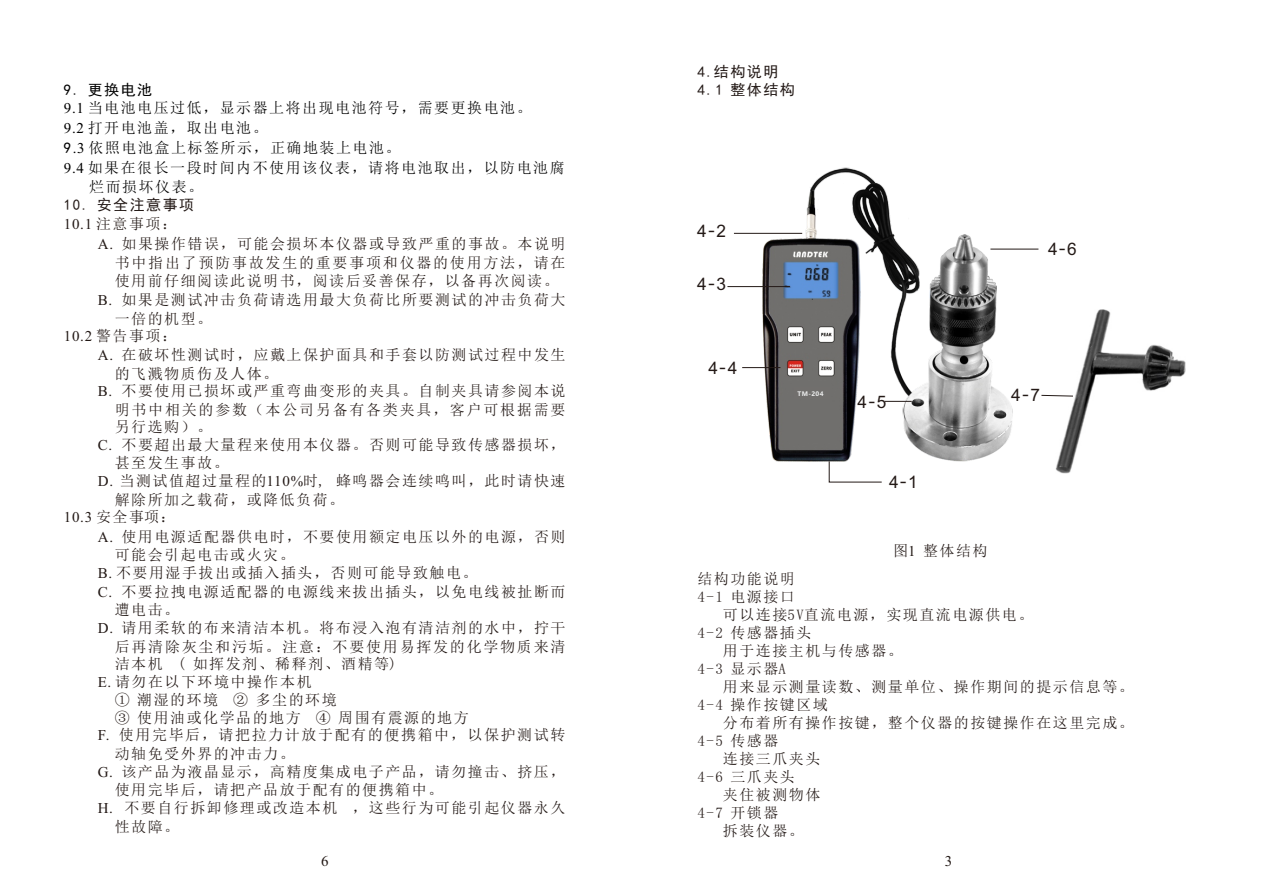
<style>
.page{position:relative;width:1263px;height:893px;background:#fff}
.page>*{position:absolute;margin:0;border:0;box-sizing:border-box;transform-origin:0 0}
.t1{font:17.25px "Arial";color:#231916}
.t2{font:15px "Sim Sun";letter-spacing:.1em;color:#231916}
.t3{font:15px "Sim Sun";letter-spacing:.1em;color:#000}
.t4{font:15px/18px "Sim Hei";letter-spacing:.1em;color:#231916}
.t5{font:15px "Sim Hei";color:#000}
.t6{font:15px "Times New Roman";color:#231916}
.t7{font:700 6.15px "Microsoft Ya Hei";color:#eeefef}
.s1{font-family:"Times New Roman"}
.s2{font-family:"Sim Hei"}
.s3{font-family:"Meiryo"}
</style>
<div class="page">
<img style="left:727px;top:167px;width:329px;height:302px">
<img style="left:1056px;top:310px;width:129px;height:163px">
<svg style="left:828px;top:460px;width:54px;height:23px"></svg>
<hr style="left:742px;top:367px;width:38px;height:1px;background:#231916">
<hr style="left:727px;top:286px;width:63px;height:1px;background:#231916">
<hr style="left:734px;top:233px;width:68px;height:1px;background:#231916">
<svg style="left:885px;top:401px;width:27px;height:1px"></svg>
<svg style="left:1040px;top:394px;width:34px;height:3px"></svg>
<hr style="left:990px;top:249px;width:48px;height:1px;background:#231916">
<div style="left:795px;top:387px;width:35px;height:12px;background:#716f6d"></div>
<p class="t5" style="left:64px;top:82px;width:90px">9. 更换电池</p>
<p class="t3" style="left:64px;top:100px;width:469px"><span class="s1">9.1</span> 当电池电压过低，显示器上将出现电池符号，需要更换电池。</p>
<p class="t3" style="left:64px;top:120px;width:205px"><span class="s1">9.2</span> 打开电池盖，取出电池。</p>
<p class="t3" style="left:64px;top:140px;width:338px"><span class="s2">9</span><span class="s1">.3</span> 依照电池盒上标签所示，正确地装上电池。</p>
<p class="t3" style="left:64px;top:160px;width:502px"><span class="s1">9.4</span> 如果在很长一段时间内不使用该仪表，请将电池取出，以防电池腐</p>
<p class="t3" style="left:89px;top:180px;width:115px">烂而损坏仪表。</p>
<p class="t4" style="left:64px;top:196px;width:132px">10. 安全注意事项</p>
<p class="t2" style="left:64px;top:216px;width:115px"><span class="s1">10.1</span> 注意事项：</p>
<p class="t2" style="left:98px;top:236px;width:469px"><span class="s1">A.</span> 如果操作错误，可能会损坏本仪器或导致严重的事故。本说明</p>
<p class="t2" style="left:115px;top:255px;width:452px">书中指出了预防事故发生的重要事项和仪器的使用方法，请在</p>
<p class="t2" style="left:115px;top:273px;width:445px">使用前仔细阅读此说明书，阅读后妥善保存，以备再次阅读。</p>
<p class="t2" style="left:98px;top:292px;width:469px"><span class="s1">B.</span> 如果是测试冲击负荷请选用最大负荷比所要测试的冲击负荷大</p>
<p class="t2" style="left:115px;top:311px;width:99px">一倍的机型。</p>
<p class="t2" style="left:64px;top:328px;width:115px"><span class="s1">10.2</span> 警告事项：</p>
<p class="t2" style="left:98px;top:347px;width:469px"><span class="s1">A.</span> 在破坏性测试时，应戴上保护面具和手套以防测试过程中发生</p>
<p class="t2" style="left:115px;top:366px;width:165px">的飞溅物质伤及人体。</p>
<p class="t2" style="left:98px;top:383px;width:469px"><span class="s1">B.</span> 不要使用已损坏或严重弯曲变形的夹具。自制夹具请参阅本说</p>
<p class="t2" style="left:115px;top:402px;width:452px">明书中相关的参数（本公司另备有各类夹具，客户可根据需要</p>
<p class="t2" style="left:115px;top:419px;width:99px">另行选购）。</p>
<p class="t2" style="left:98px;top:437px;width:469px"><span class="s1">C.</span> 不要超出最大量程来使用本仪器。否则可能导致传感器损坏，</p>
<p class="t2" style="left:115px;top:455px;width:115px">甚至发生事故。</p>
<p class="t2" style="left:98px;top:473px;width:469px"><span class="s1">D.</span> 当测试值超过量程的<span class="s1">110%</span>时, 蜂鸣器会连续鸣叫，此时请快速</p>
<p class="t2" style="left:115px;top:492px;width:231px">解除所加之载荷，或降低负荷。</p>
<p class="t2" style="left:64px;top:510px;width:113px"><span class="s1">10.3</span> 安全事项：</p>
<p class="t2" style="left:98px;top:529px;width:469px"><span class="s1">A.</span> 使用电源适配器供电时，不要使用额定电压以外的电源，否则</p>
<p class="t2" style="left:115px;top:547px;width:181px">可能会引起电击或火灾。</p>
<p class="t2" style="left:98px;top:565px;width:381px"><span class="s1">B.</span> 不要用湿手拔出或插入插头，否则可能导致触电。</p>
<p class="t2" style="left:98px;top:584px;width:469px"><span class="s1">C.</span> 不要拉拽电源适配器的电源线来拔出插头，以免电线被扯断而</p>
<p class="t2" style="left:115px;top:603px;width:66px">遭电击。</p>
<p class="t2" style="left:98px;top:620px;width:469px"><span class="s1">D.</span> 请用柔软的布来清洁本机。将布浸入泡有清洁剂的水中，拧干</p>
<p class="t2" style="left:115px;top:639px;width:452px">后再清除灰尘和污垢。注意：不要使用易挥发的化学物质来清</p>
<p class="t2" style="left:115px;top:656px;width:283px">洁本机 ( 如挥发剂、稀释剂、酒精等)</p>
<p class="t2" style="left:98px;top:674px;width:215px"><span class="s1">E.</span> 请勿在以下环境中操作本机</p>
<p class="t2" style="left:115px;top:692px;width:223px">① 潮湿的环境 ② 多尘的环境</p>
<p class="t2" style="left:115px;top:710px;width:355px">③ 使用油或化学品的地方 ④ 周围有震源的地方</p>
<p class="t2" style="left:98px;top:727px;width:469px"><span class="s1">F.</span> 使用完毕后，请把拉力计放于配有的便携箱中，以保护测试转</p>
<p class="t2" style="left:115px;top:746px;width:181px">动轴免受外界的冲击力。</p>
<p class="t2" style="left:98px;top:764px;width:469px"><span class="s1">G.</span> 该产品为液晶显示，高精度集成电子产品，请勿撞击、挤压，</p>
<p class="t2" style="left:115px;top:782px;width:330px">使用完毕后，请把产品放于配有的便携箱中。</p>
<p class="t2" style="left:98px;top:800px;width:469px"><span class="s1">H.</span> 不要自行拆卸修理或改造本机 ，这些行为可能引起仪器永久</p>
<p class="t2" style="left:115px;top:819px;width:66px">性故障。</p>
<p class="t6" style="left:321px;top:856px;width:9px">6</p>
<p class="t4" style="left:697px;top:62px;width:99px">4.结构说明<br>4.1 整体结构</p>
<p class="t1" style="left:697px;top:225px;width:30px">4<span class="s3">-</span>2</p>
<p class="t1" style="left:697px;top:277px;width:30px">4<span class="s3">-</span>3</p>
<p class="t1" style="left:708px;top:361px;width:30px">4<span class="s3">-</span>4</p>
<p class="t1" style="left:1048px;top:242px;width:30px">4<span class="s3">-</span>6</p>
<p class="t7" style="left:797px;top:391px;width:27px">TM-204</p>
<p class="t1" style="left:857px;top:395px;width:30px">4<span class="s3">-</span>5</p>
<p class="t1" style="left:1011px;top:388px;width:30px">4<span class="s3">-</span>7</p>
<p class="t1" style="left:889px;top:476px;width:30px">4<span class="s3">-</span>1</p>
<p class="t2" style="left:893px;top:543px;width:96px">图<span class="s1">1</span> 整体结构</p>
<p class="t2" style="left:697px;top:571px;width:99px">结构功能说明</p>
<p class="t2" style="left:697px;top:589px;width:99px">4-1 电源接口</p>
<p class="t2" style="left:723px;top:607px;width:312px">可以连接5V直流电源，实现直流电源供电。</p>
<p class="t2" style="left:697px;top:625px;width:115px">4-2 传感器插头</p>
<p class="t2" style="left:723px;top:643px;width:181px">用于连接主机与传感器。</p>
<p class="t2" style="left:697px;top:661px;width:90px">4-3 显示器A</p>
<p class="t2" style="left:723px;top:679px;width:412px">用来显示测量读数、测量单位、操作期间的提示信息等。</p>
<p class="t2" style="left:697px;top:697px;width:132px">4-4 操作按键区域</p>
<p class="t2" style="left:723px;top:715px;width:412px">分布着所有操作按键，整个仪器的按键操作在这里完成。</p>
<p class="t2" style="left:697px;top:733px;width:82px">4-5 传感器</p>
<p class="t2" style="left:723px;top:751px;width:99px">连接三爪夹头</p>
<p class="t2" style="left:697px;top:769px;width:99px">4-6 三爪夹头</p>
<p class="t2" style="left:723px;top:787px;width:99px">夹住被测物体</p>
<p class="t2" style="left:697px;top:805px;width:82px">4-7 开锁器</p>
<p class="t2" style="left:723px;top:823px;width:82px">拆装仪器。</p>
<p class="t6" style="left:945px;top:856px;width:9px">3</p>
</div>
